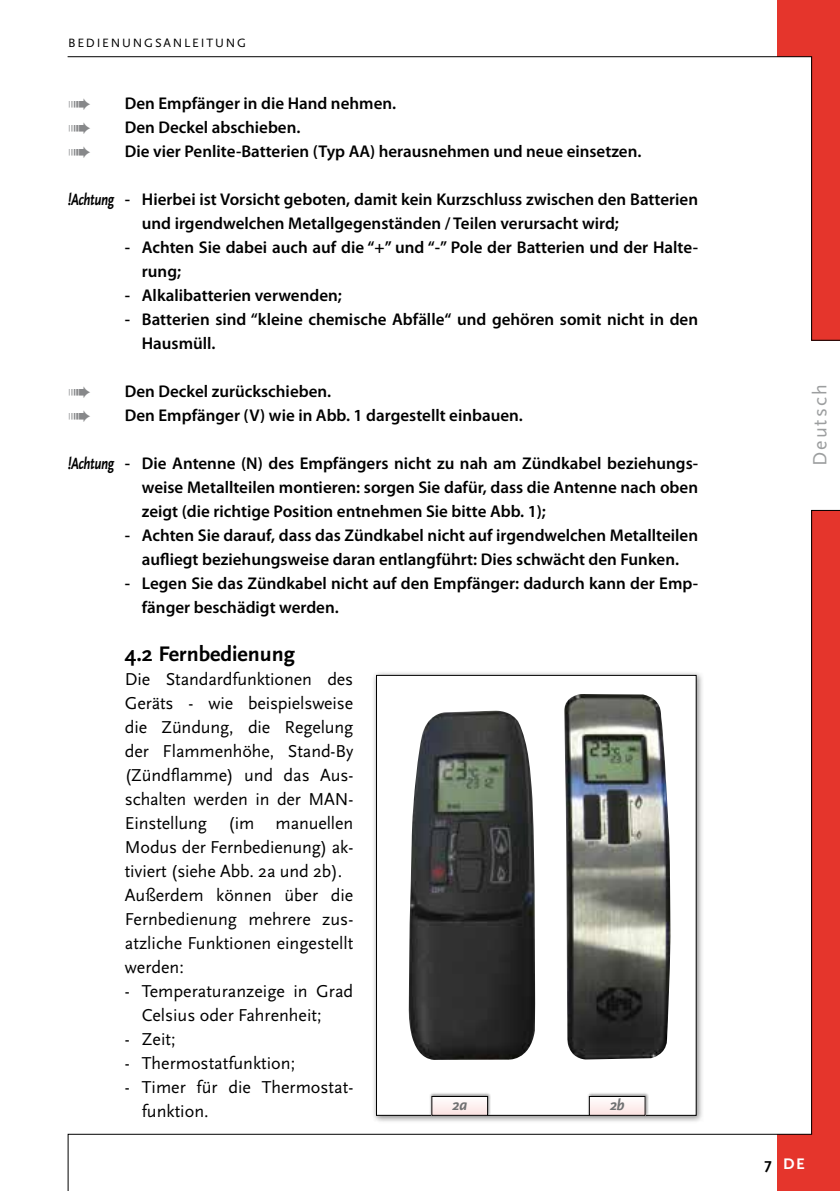
<style>
.page{position:relative;width:840px;height:1191px;background:#fff}
.page>*{position:absolute;margin:0;border:0;box-sizing:border-box;transform-origin:0 0}
.t1{font:700 22px "Scala Sans";color:#000}
.t2{font:20px "Scala Sans";letter-spacing:.105em;color:#9c9e9f}
.t3{font:18px/24px "Scala Sans";letter-spacing:-.005em;color:#000}
.t4{font:600 17px/24px "Myriad Pro";color:#000}
.t5{font:italic 700 16px "Scala Sans";color:#707172}
.t6{font:700 16px "Scala Sans";color:#fff}
.t7{font:700 16px "Scala Sans";color:#000}
.t8{font:12.6px "Scala Sans";letter-spacing:.145em;color:#000}
.s1{font-family:"Scala Sans";font-weight:700;font-style:italic}
</style>
<div class="page">
<svg style="left:810px;top:57px;width:29px;height:283px;background:#dd3a31"></svg>
<svg style="left:811px;top:510px;width:28px;height:624px;background:#c72e26"></svg>
<div style="left:371px;top:670px;width:333px;height:453px;background:#000;opacity:.45"></div>
<div style="left:376px;top:675px;width:319px;height:440px;background:#fff"></div>
<div style="left:429px;top:1091px;width:62px;height:25px;background:#000;opacity:.45"></div>
<div style="left:431px;top:1096px;width:56px;height:19px;background:#fdf1f0"></div>
<div style="left:431px;top:1096px;width:57px;height:19px;border:1px solid #000"></div>
<img style="left:564px;top:694px;width:106px;height:365px">
<img style="left:408px;top:710px;width:127px;height:350px">
<div style="left:586px;top:1091px;width:62px;height:25px;background:#000;opacity:.45"></div>
<div style="left:589px;top:1096px;width:55px;height:19px;background:#fdf1f0"></div>
<div style="left:588px;top:1096px;width:57px;height:19px;border:1px solid #000"></div>
<div style="left:777px;top:1134px;width:62px;height:57px;background:#e5352c"></div>
<div style="left:777px;top:0;width:62px;height:57px;background:#e5352c"></div>
<hr style="left:68px;top:56px;width:743px;height:1px;background:#000">
<svg style="left:68px;top:1133px;width:743px;height:58px"></svg>
<p class="t8" style="left:68px;top:36px;width:179px">BEDIENUNGSANLEITUNG</p>
<p class="t4" style="left:125px;top:91px;width:273px">Den Empfänger in die Hand nehmen.</p>
<p class="t4" style="left:125px;top:115px;width:177px">Den Deckel abschieben.</p>
<p class="t4" style="left:125px;top:139px;width:518px">Die vier Penlite-Batterien (Typ AA) herausnehmen und neue einsetzen.</p>
<p class="t4" style="left:68px;top:187px;width:631px;text-align:center"><span class="s1">!Achtung</span> - Hierbei ist Vorsicht geboten, damit kein Kurzschluss zwischen den Batterien und irgendwelchen Metallgegenständen / Teilen verursacht wird;</p>
<p class="t4" style="left:142px;top:235px;width:557px;text-indent:-17px">- Achten Sie dabei auch auf die “+” und “-” Pole der Batterien und der Halte&shy;rung;</p>
<p class="t4" style="left:125px;top:283px;width:218px">- Alkalibatterien verwenden;</p>
<p class="t4" style="left:142px;top:307px;width:557px;text-indent:-17px">- Batterien sind “kleine chemische Abfälle“ und gehören somit nicht in den<br>Hausmüll.</p>
<p class="t4" style="left:125px;top:379px;width:208px">Den Deckel zurückschieben.</p>
<p class="t4" style="left:125px;top:403px;width:399px">Den Empfänger (V) wie in Abb. 1 dargestellt einbauen.</p>
<p class="t4" style="left:142px;top:451px;width:557px;text-align:justify;text-indent:-74px"><span class="s1">!Achtung</span> - Die Antenne (N) des Empfängers nicht zu nah am Zündkabel beziehungs&shy;weise Metallteilen montieren: sorgen Sie dafür, dass die Antenne nach oben zeigt (die richtige Position entnehmen Sie bitte Abb. 1);</p>
<p class="t4" style="left:125px;top:523px;width:574px;text-align:center">- Achten Sie darauf, dass das Zündkabel nicht auf irgendwelchen Metallteilen aufliegt beziehungsweise daran entlangführt: Dies schwächt den Funken.</p>
<p class="t4" style="left:142px;top:571px;width:557px;text-indent:-17px">- Legen Sie das Zündkabel nicht auf den Empfänger: dadurch kann der Emp&shy;fänger beschädigt werden.</p>
<p class="t1" style="left:125px;top:642px;width:171px">4.2 Fernbedienung</p>
<p class="t3" style="left:125px;top:668px;width:230px">Die Standardfunktionen des<br>Geräts - wie beispielsweise die Zündung, die Regelung der Flammenhöhe, Stand-By (Zündflamme) und das Aus&shy;schalten werden in der MAN-<br>Einstellung (im manuellen<br>Modus der Fernbedienung) ak&shy;tiviert (siehe Abb. 2a und 2b).<br>Außerdem können über die<br>Fernbedienung mehrere zus&shy;ätzliche Funktionen eingestellt werden:</p>
<p class="t3" style="left:142px;top:979px;width:213px;text-indent:-17px">- Temperaturanzeige in Grad<br>Celsius oder Fahrenheit;</p>
<p class="t3" style="left:125px;top:1027px;width:52px">- Zeit;</p>
<p class="t3" style="left:125px;top:1051px;width:172px">- Thermostatfunktion;</p>
<p class="t3" style="left:142px;top:1075px;width:213px;text-indent:-17px">- Timer für die Thermostat&shy;funktion.</p>
<p class="t5" style="left:452px;top:1096px;width:17px">2a</p>
<p class="t5" style="left:609px;top:1096px;width:17px">2b</p>
<p class="t2" style="left:808px;top:466px;width:83px;rotate:-90deg">Deutsch</p>
<p class="t7" style="left:764px;top:1154px;width:9px">7</p>
<p class="t6" style="left:782px;top:1154px;width:23px">DE</p>
</div>
